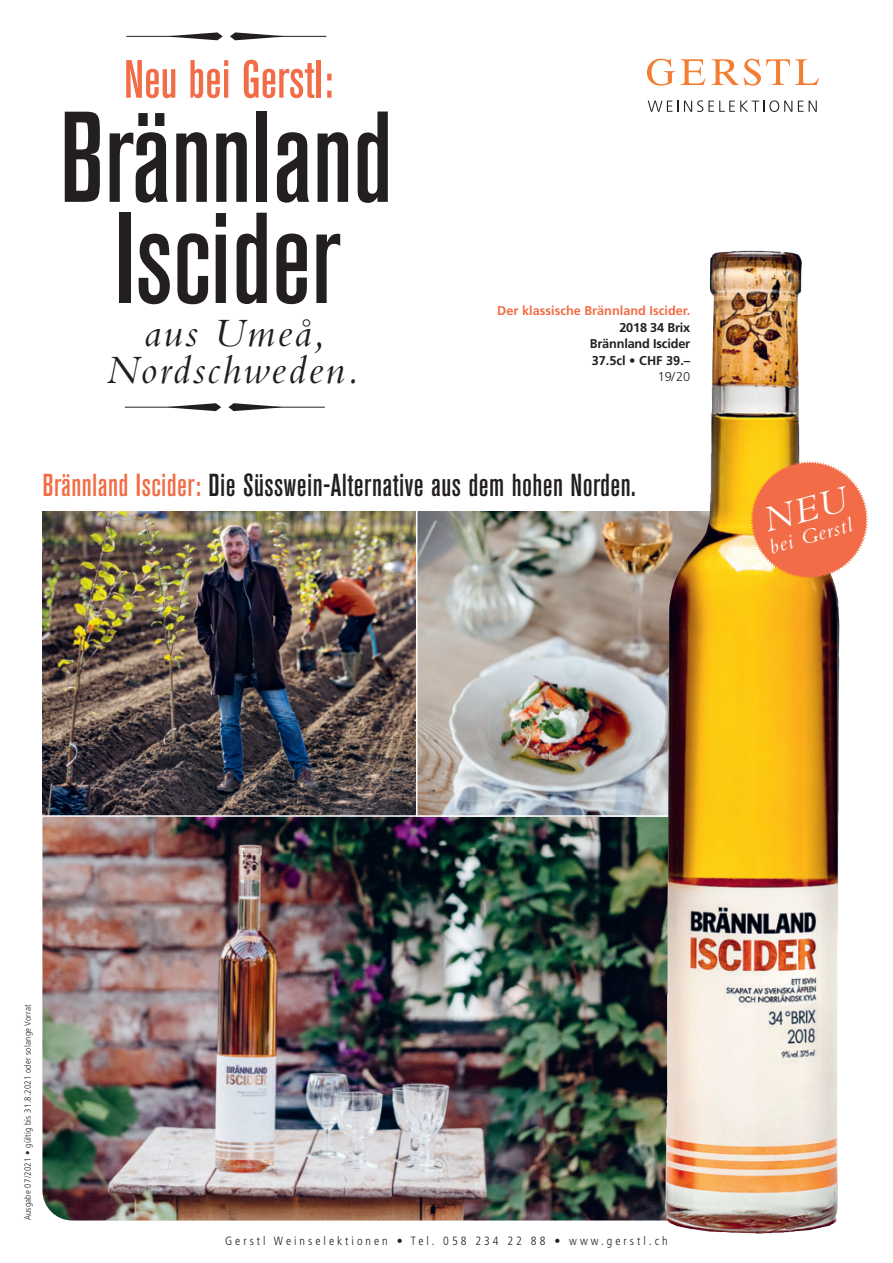
<style>
.page{position:relative;width:893px;height:1263px;background:#fff}
.page>*{position:absolute;margin:0;border:0;box-sizing:border-box;transform-origin:0 0}
.t1{font:500 condensed 127.65px/101.1px "Akzidenz Grotesk BE";color:#231f20;text-align:center}
.t2{font:500 condensed 53.25px "Akzidenz Grotesk BE";color:#f26d47}
.t3{font:italic 42px/36.9px "Bembo";letter-spacing:.055em;color:#231f20;text-align:center}
.t4{font:500 condensed 31.5px "Akzidenz Grotesk BE";letter-spacing:.015em;color:#231f20}
.t5{font:italic 21.75px "Bembo";color:#fff}
.t6{font:700 12.75px/16.5px "Frutiger";letter-spacing:-.015em;color:#231f20;text-align:justify}
.t7{font:700 12.75px "Frutiger";color:#f26d47}
.t8{font:300 12.75px "Frutiger";color:#231f20}
.t9{font:300 condensed 12px "Frutiger";letter-spacing:.25em;color:#231f20}
.t10{font:300 condensed 9px "Frutiger";letter-spacing:.03em;color:#231f20}
.s1{color:#f26d47}
</style>
<div class="page">
<img style="left:43px;top:817px;width:622px;height:403px">
<img style="left:43px;top:511px;width:373px;height:304px">
<img style="left:417px;top:511px;width:248px;height:304px">
<svg style="left:126px;top:32px;width:200px;height:8px"></svg>
<svg style="left:125px;top:403px;width:200px;height:8px"></svg>
<svg style="left:647px;top:59px;width:28px;height:27px"></svg>
<svg style="left:681px;top:59px;width:24px;height:26px"></svg>
<svg style="left:712px;top:59px;width:107px;height:27px"></svg>
<svg style="left:648px;top:101px;width:24px;height:11px"></svg>
<svg style="left:678px;top:100px;width:114px;height:12px"></svg>
<svg style="left:798px;top:101px;width:5px;height:11px"></svg>
<svg style="left:809px;top:101px;width:8px;height:11px"></svg>
<img style="left:665px;top:251px;width:175px;height:983px">
<svg style="left:746px;top:456px;width:122px;height:127px"></svg>
<h2 class="t2" style="left:124px;top:60px;width:211px">Neu bei Gerstl:</h2>
<h1 class="t1" style="left:59px;top:115px;width:335px">Brännland<br>Iscider</h1>
<h3 class="t3" style="left:106px;top:320px;width:255px">aus Umeå,<br>Nordschweden.</h3>
<p class="t7" style="left:497px;top:306px;width:194px">Der klassische Brännland Iscider.</p>
<p class="t6" style="left:590px;top:320px;width:102px;text-indent:29px">2018 34 Brix Brännland Iscider 37.5cl • CHF 39.–</p>
<p class="t8" style="left:658px;top:372px;width:34px">19/20</p>
<p class="t4" style="left:43px;top:474px;width:595px"><span class="s1">Brännland Iscider:</span> Die Süsswein-Alternative aus dem hohen Norden.</p>
<p class="t5" style="left:768px;top:540px;width:86px;rotate:-16deg">bei Gerstl</p>
<p class="t10" style="left:23px;top:1220px;width:217px;rotate:-90deg">Ausgabe 07/2021 • gültig bis 31.8.2021 oder solange Vorrat</p>
<p class="t9" style="left:225px;top:1235px;width:444px">Gerstl Weinselektionen • Tel. 058 234 22 88 • www.gerstl.ch</p>
</div>
